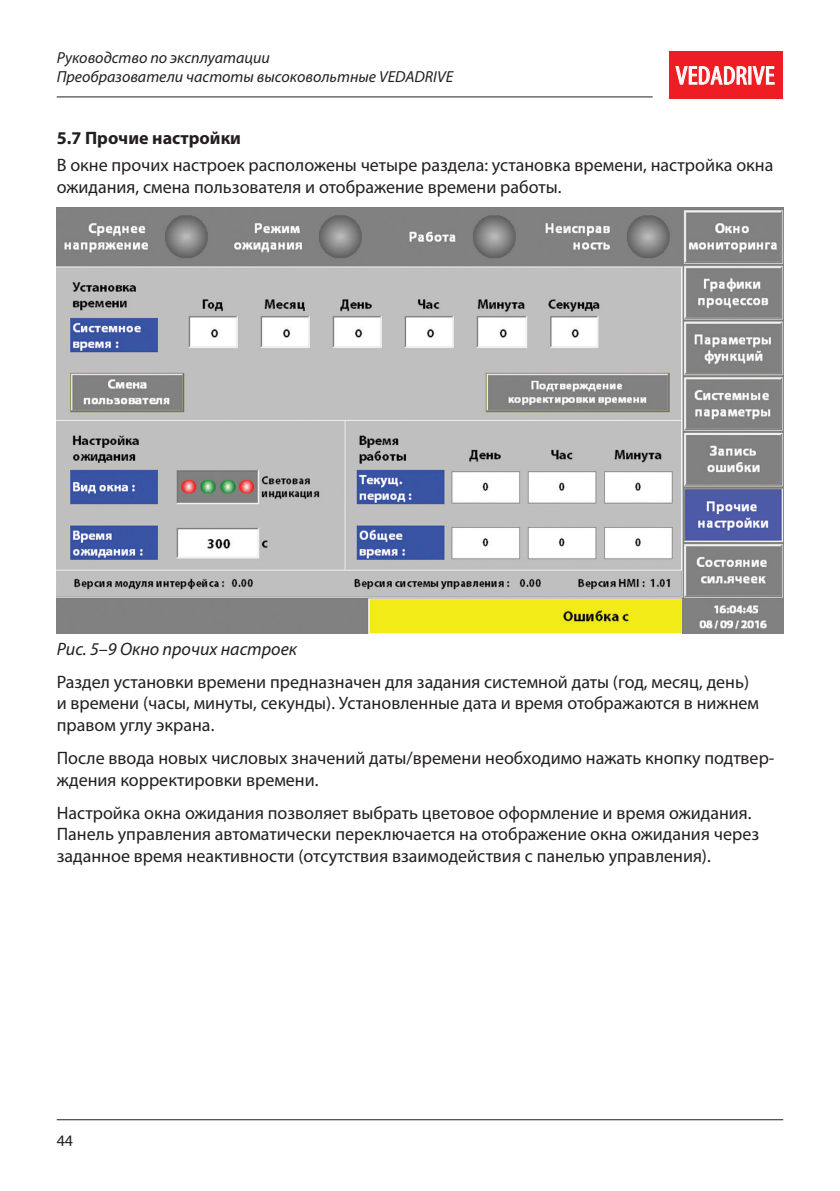
<style>
.page{position:relative;width:840px;height:1191px;background:#fff}
.page>*{position:absolute;margin:0;border:0;box-sizing:border-box;transform-origin:0 0}
.t1{font:condensed 26px "Myriad Pro";color:#fff;scale:1.09 1}
.основной{font:18px/21.6px "Myriad Pro";color:#231f20}
.курсив{font:italic 18px "Myriad Pro";color:#231f20}
.подзаголовки{font:700 18px "Myriad Pro";color:#231f20}
.t2{font:italic 16px/19.2px "Myriad Pro";color:#231f20}
.t3{font:16px "Myriad Pro";color:#231f20}
</style>
<div class="page">
<hr style="left:57px;top:1119px;width:725px;height:1px;background:#231f20">
<div style="left:669px;top:51px;width:113px;height:47px;background:#ee1d23"></div>
<svg style="left:675px;top:66px;width:99px;height:19px"></svg>
<hr style="left:57px;top:96px;width:595px;height:1px;background:#231f20">
<img style="left:57px;top:208px;width:725px;height:425px">
<p class="t2" style="left:57px;top:48px;width:397px">Руководство по эксплуатации<br>Преобразователи частоты высоковольтные VEDADRIVE</p>
<h1 class="t1" style="left:675px;top:60px;width:92px">VEDADRIVE</h1>
<p class="подзаголовки" style="left:57px;top:126px;width:186px">5.7 Прочие настройки</p>
<p class="основной" style="left:57px;top:154px;width:717px">В окне прочих настроек расположены четыре раздела: установка времени, настройка окна ожидания, смена пользователя и отображение времени работы.</p>
<p class="курсив" style="left:57px;top:637px;width:242px">Рис. 5–9 Окно прочих настроек</p>
<p class="основной" style="left:57px;top:670px;width:703px">Раздел установки времени предназначен для задания системной даты (год, месяц, день) и времени (часы, минуты, секунды). Установленные дата и время отображаются в нижнем правом углу экрана.</p>
<p class="основной" style="left:57px;top:747px;width:718px">После ввода новых числовых значений даты/времени необходимо нажать кнопку подтвер&shy;ждения корректировки времени.</p>
<p class="основной" style="left:57px;top:801px;width:703px">Настройка окна ожидания позволяет выбрать цветовое оформление и время ожидания.<br>Панель управления автоматически переключается на отображение окна ожидания через заданное время неактивности (отсутствия взаимодействия с панелью управления).</p>
<p class="t3" style="left:57px;top:1130px;width:18px">44</p>
</div>
